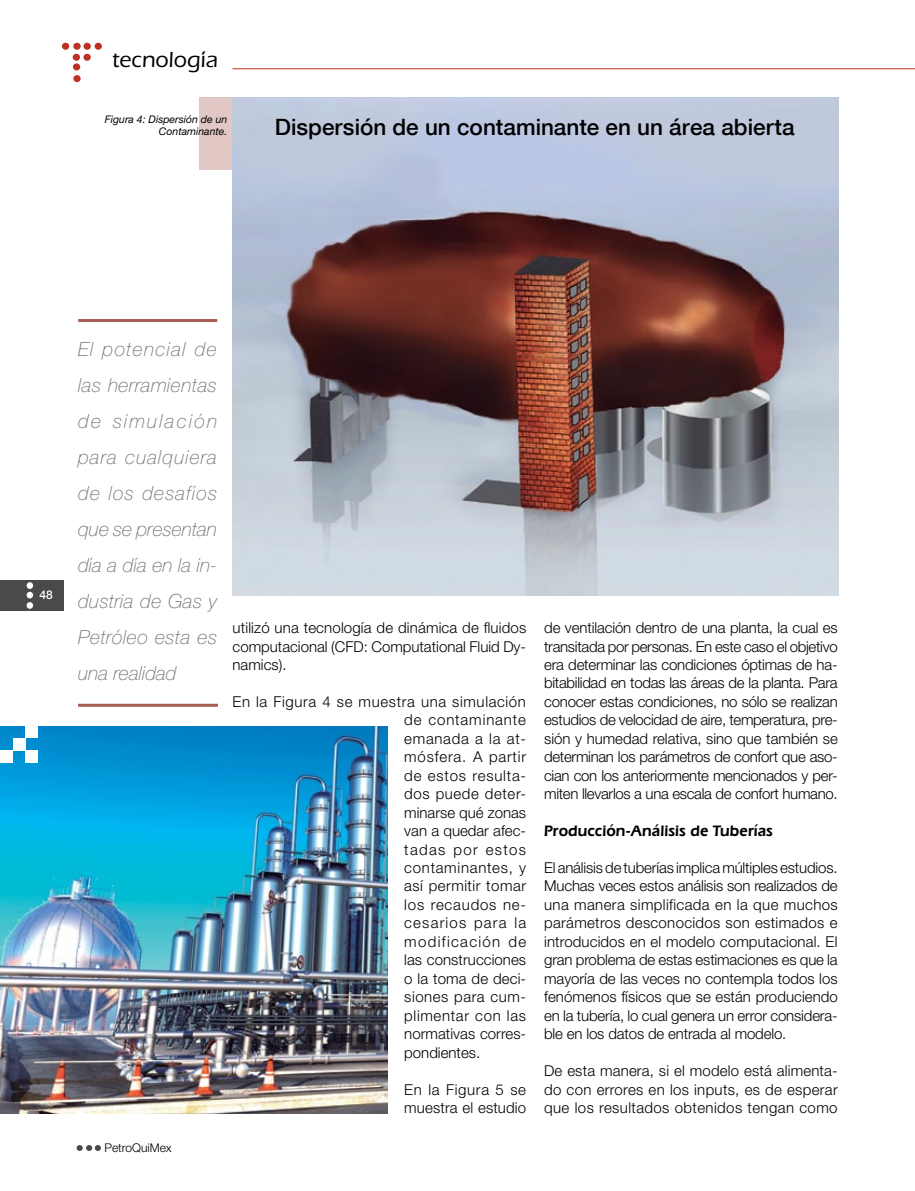
<style>
.page{position:relative;width:915px;height:1191px;background:#fff}
.page>*{position:absolute;margin:0;border:0;box-sizing:border-box;transform-origin:0 0}
.t1{font:500 22.5px "Helvetica Neue";color:#000}
.t2{font:500 22.5px "ITC Eras Std";color:#000}
.t3{font:italic 100 19.5px/36px "Helvetica Neue LT Std";letter-spacing:.01em;color:#6d6e71;text-align:justify}
.t4{font:600 15.75px "Eras IT Cby BT";letter-spacing:.005em;color:#000}
.t5{font:300 15px/18.5px "Helvetica Neue LT Std";color:#000;text-align:justify}
.t6{font:300 12px "Helvetica Neue LT Std";color:#000}
.t7{font:500 12px "Helvetica Neue LT Std";color:#fff}
.t8{font:italic 10.5px/12.6px "Helvetica Neue LT Std";color:#000;text-align:right}
</style>
<div class="page">
<hr style="left:232px;top:68px;width:682px;height:1px;background:#bc3123">
<svg style="left:77px;top:1145px;width:24px;height:5px"></svg>
<div style="left:62px;top:43px;width:7px;height:7px;background:#bc3123;border-radius:50%"></div>
<div style="left:73px;top:54px;width:7px;height:7px;background:#bc3123;border-radius:50%"></div>
<div style="left:73px;top:43px;width:8px;height:7px;background:#bc3123;border-radius:50%"></div>
<div style="left:73px;top:63px;width:7px;height:7px;background:#bc3123;border-radius:50%"></div>
<div style="left:95px;top:43px;width:7px;height:7px;background:#bc3123;border-radius:50%"></div>
<div style="left:73px;top:75px;width:8px;height:7px;background:#bc3123;border-radius:50%"></div>
<div style="left:83px;top:43px;width:8px;height:7px;background:#bc3123;border-radius:50%"></div>
<div style="left:83px;top:54px;width:8px;height:7px;background:#bc3123;border-radius:50%"></div>
<div style="left:0;top:580px;width:64px;height:30px;background:#4a4a4a"></div>
<svg style="left:27px;top:592px;width:6px;height:6px"></svg>
<div style="left:27px;top:602px;width:6px;height:7px;background:#fff;border-radius:50%"></div>
<div style="left:27px;top:582px;width:6px;height:7px;background:#fff;border-radius:50%"></div>
<div style="left:199px;top:97px;width:34px;height:73px;background:#e1c8c4"></div>
<img style="left:233px;top:97px;width:605px;height:498px">
<img style="left:0;top:726px;width:387px;height:387px">
<hr style="left:78px;top:319px;width:139px;height:3px;background:#831b0a">
<hr style="left:78px;top:704px;width:140px;height:3px;background:#831b0a">
<div style="left:13px;top:737px;width:12px;height:13px;background:#fff"></div>
<div style="left:25px;top:750px;width:13px;height:12px;background:#fff"></div>
<div style="left:0;top:750px;width:13px;height:12px;background:#fff"></div>
<div style="left:25px;top:725px;width:13px;height:13px;background:#fff"></div>
<h1 class="t2" style="left:112px;top:47px;width:107px">tecnología</h1>
<p class="t8" style="left:105px;top:112px;width:124px">Figura 4: Dispersión de un<br>Contaminante.</p>
<h1 class="t1" style="left:275px;top:113px;width:521px">Dispersión de un contaminante en un área abierta</h1>
<p class="t7" style="left:40px;top:588px;width:15px">48</p>
<h2 class="t3" style="left:78px;top:331px;width:140px">El potencial de las herramientas de simulación para cualquiera de los desafíos que se presentan día a día en la in&shy;dustria de Gas y Petróleo esta es una realidad</h2>
<p class="t6" style="left:104px;top:1140px;width:69px">PetroQuiMex</p>
<p class="t5" style="left:232px;top:618px;width:295px">utilizó una tecnología de dinámica de fluidos computacional (CFD: Computational Fluid Dy&shy;namics).</p>
<p class="t5" style="left:404px;top:692px;width:123px;text-indent:-172px">En la Figura 4 se muestra una simulación de contaminante emanada a la at&shy;mósfera. A partir de estos resulta&shy;dos puede deter&shy;minarse qué zonas van a quedar afec&shy;tadas por estos contaminantes, y así permitir tomar los recaudos ne&shy;cesarios para la modificación de las construcciones o la toma de deci&shy;siones para cum&shy;plimentar con las normativas corres&shy;pondientes.</p>
<p class="t5" style="left:404px;top:1079px;width:123px">En la Figura 5 se muestra el estudio</p>
<p class="t5" style="left:544px;top:618px;width:295px">de ventilación dentro de una planta, la cual es transitada por personas. En este caso el objetivo era determinar las condiciones óptimas de ha&shy;bitabilidad en todas las áreas de la planta. Para conocer estas condiciones, no sólo se realizan estudios de velocidad de aire, temperatura, pre&shy;sión y humedad relativa, sino que también se determinan los parámetros de confort que aso&shy;cian con los anteriormente mencionados y per&shy;miten llevarlos a una escala de confort humano.</p>
<p class="t4" style="left:544px;top:821px;width:230px">Producción-Análisis de Tuberías</p>
<p class="t5" style="left:544px;top:858px;width:295px">El análisis de tuberías implica múltiples estudios.<br>Muchas veces estos análisis son realizados de una manera simplificada en la que muchos parámetros desconocidos son estimados e introducidos en el modelo computacional. El gran problema de estas estimaciones es que la mayoría de las veces no contempla todos los fenómenos físicos que se están produciendo en la tubería, lo cual genera un error considera&shy;ble en los datos de entrada al modelo.</p>
<p class="t5" style="left:544px;top:1061px;width:295px">De esta manera, si el modelo está alimenta&shy;do con errores en los inputs, es de esperar que los resultados obtenidos tengan como</p>
</div>
